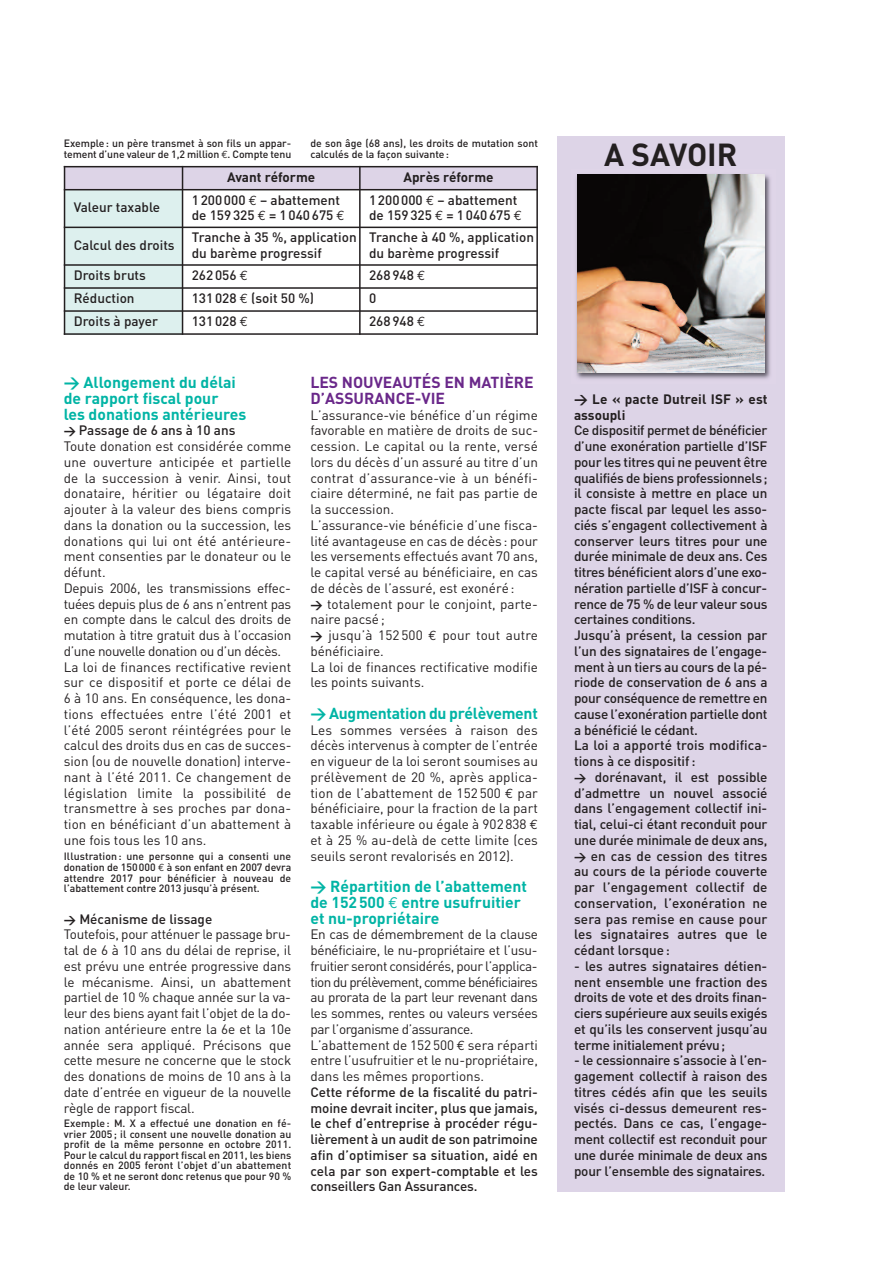
<style>
.page{position:relative;width:893px;height:1263px;background:#fff}
.page>*{position:absolute;margin:0;border:0;box-sizing:border-box;transform-origin:0 0}
.t1{font:700 31.5px "DIN";color:#231f20}
.t2{font:700 15.75px/15.8px "DIN";color:#00b4a5}
.t3{font:700 15.75px/15.8px "DIN";color:#6a288a}
.t4{font:700 15.75px "DIN";letter-spacing:-.02em;color:#00b4a5}
.t5{font:13.5px/15.8px "DIN";color:#231f20}
.t6{font:500 13.5px/15.8px "DIN";letter-spacing:-.01em;color:#231f20}
.t7{font:13.5px/15.8px "DIN";letter-spacing:-.025em;color:#231f20}
.t8{font:700 13.5px/15.8px "DIN";color:#231f20}
.t9{font:500 10.5px/10.5px "DIN";color:#231f20}
.s1{font-family:"Euro Mono";font-weight:400}
.s2{font-weight:700;font-size:12px}
.s3{font-weight:500}
.s4{font-family:"Euro Mono"}
</style>
<div class="page">
<div style="left:557px;top:136px;width:227px;height:1055px;background:#ddd4e7"></div>
<img style="left:576px;top:174px;width:194px;height:205px">
<img style="left:577px;top:175px;width:187px;height:197px">
<div style="left:64px;top:166px;width:119px;height:24px;background:#ddd4e7"></div>
<div style="left:183px;top:166px;width:177px;height:24px;background:#ddd4e7"></div>
<div style="left:360px;top:166px;width:178px;height:24px;background:#ddd4e7"></div>
<div style="left:64px;top:190px;width:119px;height:37px;background:#ddf0ee"></div>
<div style="left:64px;top:227px;width:119px;height:38px;background:#ddf0ee"></div>
<div style="left:64px;top:265px;width:119px;height:23px;background:#ddf0ee"></div>
<div style="left:64px;top:288px;width:119px;height:23px;background:#ddf0ee"></div>
<div style="left:64px;top:311px;width:119px;height:24px;background:#ddf0ee"></div>
<hr style="left:64px;top:166px;width:1px;height:169px;background:#231f20">
<hr style="left:182px;top:166px;width:1px;height:169px;background:#231f20">
<hr style="left:359px;top:166px;width:2px;height:169px;background:#231f20">
<hr style="left:536px;top:166px;width:2px;height:169px;background:#231f20">
<hr style="left:64px;top:166px;width:474px;height:1px;background:#231f20">
<hr style="left:64px;top:189px;width:474px;height:1px;background:#231f20">
<hr style="left:64px;top:227px;width:474px;height:1px;background:#231f20">
<hr style="left:64px;top:264px;width:474px;height:2px;background:#231f20">
<hr style="left:64px;top:287px;width:474px;height:2px;background:#231f20">
<hr style="left:64px;top:310px;width:474px;height:2px;background:#231f20">
<hr style="left:64px;top:333px;width:474px;height:2px;background:#231f20">
<p class="t9" style="left:64px;top:138px;width:229px">Exemple: un père transmet à son fils un appar&shy;tement d’une valeur de 1,2 million <span class="s1">€</span>. Compte tenu</p>
<p class="t9" style="left:310px;top:138px;width:229px">de son âge (68 ans), les droits de mutation sont calculés de la façon suivante:</p>
<h1 class="t1" style="left:604px;top:137px;width:135px">A SAVOIR</h1>
<p class="t8" style="left:227px;top:170px;width:90px">Avant réforme</p>
<p class="t8" style="left:403px;top:170px;width:92px">Après réforme</p>
<p class="t6" style="left:74px;top:200px;width:88px">Valeur taxable</p>
<p class="t6" style="left:192px;top:192px;width:154px">1200000 <span class="s1">€</span> – abattement de 159325 <span class="s1">€</span> = 1040675 <span class="s1">€</span></p>
<p class="t6" style="left:369px;top:192px;width:154px">1200000 <span class="s1">€</span> – abattement de 159325 <span class="s1">€</span> = 1040675 <span class="s1">€</span></p>
<p class="t6" style="left:74px;top:238px;width:102px">Calcul des droits</p>
<p class="t6" style="left:192px;top:230px;width:166px">Tranche à 35 %, application du barème progressif</p>
<p class="t6" style="left:369px;top:230px;width:166px">Tranche à 40 %, application du barème progressif</p>
<p class="t6" style="left:74px;top:268px;width:74px">Droits bruts</p>
<p class="t6" style="left:192px;top:268px;width:58px">262056 <span class="s1">€</span></p>
<p class="t6" style="left:369px;top:268px;width:58px">268948 <span class="s1">€</span></p>
<p class="t6" style="left:74px;top:291px;width:62px">Réduction</p>
<p class="t6" style="left:192px;top:291px;width:124px">131028 <span class="s1">€</span> (soit 50 %)</p>
<p class="t6" style="left:369px;top:291px;width:9px">0</p>
<p class="t6" style="left:74px;top:314px;width:86px">Droits à payer</p>
<p class="t6" style="left:192px;top:314px;width:58px">131028 <span class="s1">€</span></p>
<p class="t6" style="left:369px;top:314px;width:58px">268948 <span class="s1">€</span></p>
<p class="t2" style="left:64px;top:375px;width:184px">&gt; Allongement du délai de rapport fiscal pour<br>les donations antérieures</p>
<p class="t5" style="left:64px;top:423px;width:229px"><span class="s2">&gt;</span> <span class="s3">Passage de 6 ans à 10 ans<br></span>Toute donation est considérée comme une ouverture anticipée et partielle de la succession à venir. Ainsi, tout donataire, héritier ou légataire doit ajouter à la valeur des biens compris dans la donation ou la succession, les donations qui lui ont été antérieure&shy;ment consenties par le donateur ou le défunt.<br>Depuis 2006, les transmissions effec&shy;tuées depuis plus de 6 ans n’entrent pas en compte dans le calcul des droits de mutation à titre gratuit dus à l’occasion d’une nouvelle donation ou d’un décès.<br>La loi de finances rectificative revient sur ce dispositif et porte ce délai de 6 à 10 ans. En conséquence, les dona&shy;tions effectuées entre l’été 2001 et l’été 2005 seront réintégrées pour le calcul des droits dus en cas de succes&shy;sion (ou de nouvelle donation) interve&shy;nant à l’été 2011. Ce changement de législation limite la possibilité de transmettre à ses proches par dona&shy;tion en bénéficiant d’un abattement à une fois tous les 10 ans.</p>
<p class="t9" style="left:64px;top:851px;width:229px;text-align:justify">Illustration: une personne qui a consenti une donation de 150000 <span class="s1">€</span> à son enfant en 2007 devra attendre 2017 pour bénéficier à nouveau de l’abattement contre 2013 jusqu’à présent.</p>
<p class="t5" style="left:64px;top:911px;width:229px"><span class="s2">&gt;</span> <span class="s3">Mécanisme de lissage<br></span>Toutefois, pour atténuer le passage bru&shy;tal de 6 à 10 ans du délai de reprise, il est prévu une entrée progressive dans le mécanisme. Ainsi, un abattement partiel de 10 % chaque année sur la va&shy;leur des biens ayant fait l’objet de la do&shy;nation antérieure entre la 6e et la 10e année sera appliqué. Précisons que cette mesure ne concerne que le stock des donations de moins de 10 ans à la date d’entrée en vigueur de la nouvelle règle de rapport fiscal.</p>
<p class="t9" style="left:64px;top:1118px;width:229px;text-align:justify">Exemple : M. X a effectué une donation en fé&shy;vrier 2005; il consent une nouvelle donation au profit de la même personne en octobre 2011.<br>Pour le calcul du rapport fiscal en 2011, les biens donnés en 2005 feront l’objet d’un abattement de 10 % et ne seront donc retenus que pour 90 % de leur valeur.</p>
<p class="t3" style="left:310px;top:375px;width:225px">LES NOUVEAUTÉS EN MATIÈRE<br>D’ASSURANCE-VIE</p>
<p class="t5" style="left:310px;top:407px;width:229px">L’assurance-vie bénéfice d’un régime favorable en matière de droits de suc&shy;cession. Le capital ou la rente, versé lors du décès d’un assuré au titre d’un contrat d’assurance-vie à un bénéfi&shy;ciaire déterminé, ne fait pas partie de la succession.<br>L’assurance-vie bénéficie d’une fisca&shy;lité avantageuse en cas de décès: pour les versements effectués avant 70 ans, le capital versé au bénéficiaire, en cas de décès de l’assuré, est exonéré:<br><span class="s2">&gt;</span> totalement pour le conjoint, parte&shy;naire pacsé;<br><span class="s2">&gt;</span> jusqu’à 152 500 <span class="s4">€</span> pour tout autre bénéficiaire.<br>La loi de finances rectificative modifie les points suivants.</p>
<p class="t4" style="left:310px;top:704px;width:229px">&gt; Augmentation du prélèvement</p>
<p class="t5" style="left:310px;top:722px;width:229px;text-align:justify">Les sommes versées à raison des décès intervenus à compter de l’entrée en vigueur de la loi seront soumises au prélèvement de 20 %, après applica&shy;tion de l’abattement de 152 500 <span class="s4">€</span> par bénéficiaire, pour la fraction de la part taxable inférieure ou égale à 902838 <span class="s4">€ </span>et à 25 % au-delà de cette limite (ces seuils seront revalorisés en 2012).</p>
<p class="t2" style="left:310px;top:879px;width:218px">&gt; Répartition de l’abattement de 152500 <span class="s1">€</span> entre usufruitier et nu-propriétaire</p>
<p class="t7" style="left:310px;top:927px;width:229px">En cas de démembrement de la clause bénéficiaire, le nu-propriétaire et l’usu&shy;fruitier seront considérés, pour l’applica&shy;tion du prélèvement, comme bénéficiaires au prorata de la part leur revenant dans les sommes, rentes ou valeurs versées par l’organisme d’assurance.<br>L’abattement de 152500 <span class="s4">€</span> sera réparti entre l’usufruitier et le nu-propriétaire, dans les mêmes proportions.</p>
<p class="t6" style="left:310px;top:1084px;width:229px;text-align:justify">Cette réforme de la fiscalité du patri&shy;moine devrait inciter, plus que jamais, le chef d’entreprise à procéder régu&shy;lièrement à un audit de son patrimoine afin d’optimiser sa situation, aidé en cela par son expert-comptable et les conseillers Gan Assurances.</p>
<p class="t8" style="left:574px;top:391px;width:195px">&gt; Le « pacte Dutreil ISF » est assoupli</p>
<p class="t6" style="left:574px;top:423px;width:195px">Ce dispositif permet de bénéficier d’une exonération partielle d’ISF pour les titres qui ne peuvent être qualifiés de biens professionnels; il consiste à mettre en place un pacte fiscal par lequel les asso&shy;ciés s’engagent collectivement à conserver leurs titres pour une durée minimale de deux ans. Ces titres bénéficient alors d’une exo&shy;nération partielle d’ISF à concur&shy;rence de 75 % de leur valeur sous certaines conditions.<br>Jusqu’à présent, la cession par l’un des signataires de l’engage&shy;ment à un tiers au cours de la pé&shy;riode de conservation de 6 ans a pour conséquence de remettre en cause l’exonération partielle dont a bénéficié le cédant.<br>La loi a apporté trois modifica&shy;tions à ce dispositif:<br><span class="s2">&gt;</span> dorénavant, il est possible d’admettre un nouvel associé dans l’engagement collectif ini&shy;tial, celui-ci étant reconduit pour une durée minimale de deux ans, <span class="s2">&gt;</span> en cas de cession des titres au cours de la période couverte par l’engagement collectif de conservation, l’exonération ne sera pas remise en cause pour les signataires autres que le cédant lorsque:</p>
<p class="t6" style="left:574px;top:958px;width:195px;text-align:justify">- les autres signataires détien&shy;nent ensemble une fraction des droits de vote et des droits finan&shy;ciers supérieure aux seuils exigés et qu’ils les conservent jusqu’au terme initialement prévu;</p>
<p class="t6" style="left:574px;top:1053px;width:195px;text-align:justify">- le cessionnaire s’associe à l’en&shy;gagement collectif à raison des titres cédés afin que les seuils visés ci-dessus demeurent res&shy;pectés. Dans ce cas, l’engage&shy;ment collectif est reconduit pour une durée minimale de deux ans pour l’ensemble des signataires.</p>
</div>
